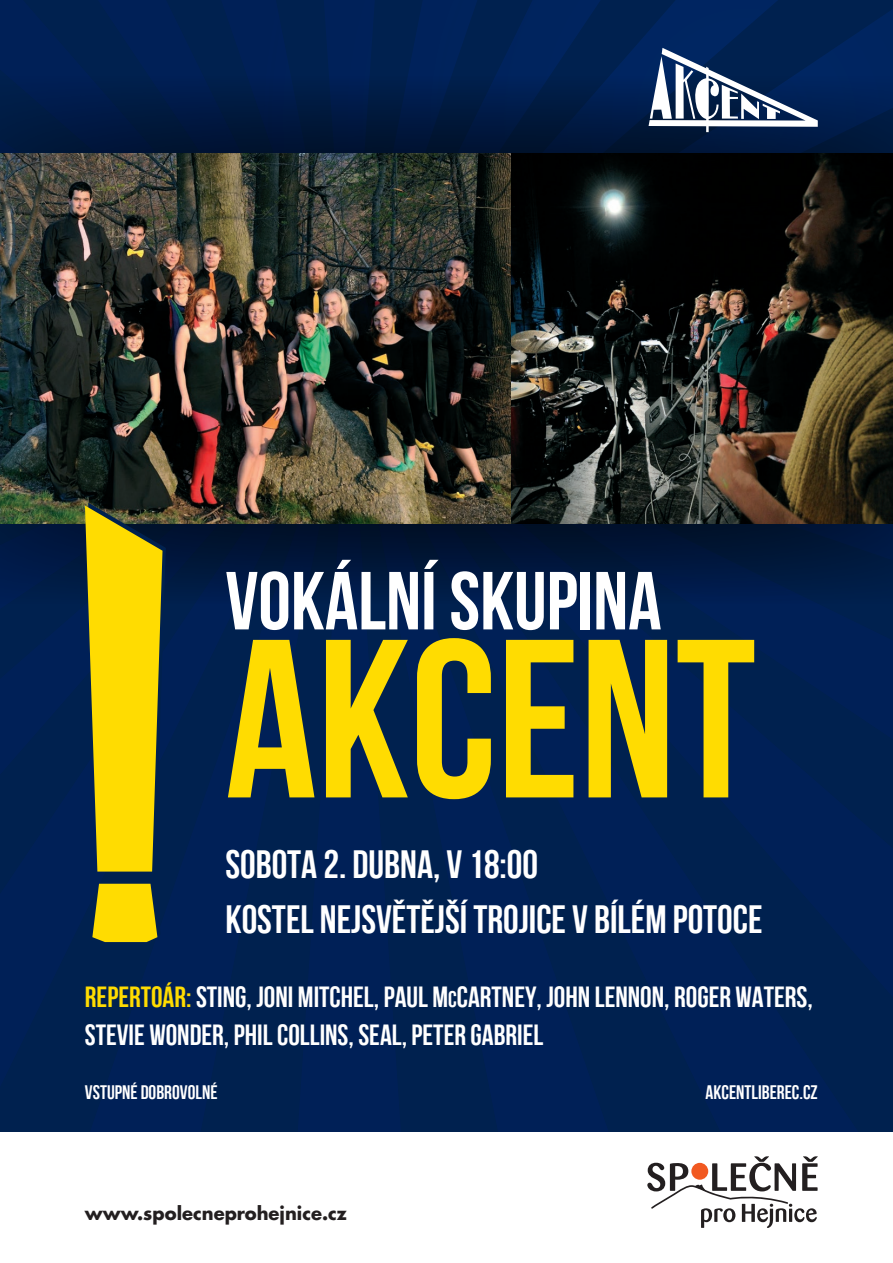
<style>
.page{position:relative;width:893px;height:1263px;background:#fff}
.page>*{position:absolute;margin:0;border:0;box-sizing:border-box;transform-origin:0 0}
.t1{font:225px "Bebas Neue";color:#ffdc01}
.t2{font:82.05px "Bebas Neue";color:#fff}
.t3{font:39.45px "Bebas Neue";color:#fff}
.t4{font:29.1px "Bebas Neue";color:#fff}
.t5{font:19.5px "Bebas Neue";color:#fff}
.t6{font:700 18px "Futura CE";color:#231f20}
.s1{color:#ffdc01}
.s2{font-size:22.5px}
</style>
<div class="page">
<div style="left:0;top:0;width:893px;height:1132px;background:#002157"></div>
<svg style="left:0;top:76px;width:893px;height:527px;background:#00183f"></svg>
<img style="left:510px;top:153px;width:383px;height:370px">
<img style="left:0;top:153px;width:510px;height:370px">
<svg style="left:647px;top:1156px;width:171px;height:72px"></svg>
<div style="left:691px;top:1163px;width:17px;height:17px;background:#f15921;border-radius:50%"></div>
<svg style="left:649px;top:48px;width:169px;height:84px"></svg>
<svg style="left:85px;top:503px;width:81px;height:368px;background:#c4af12"></svg>
<svg style="left:92px;top:881px;width:69px;height:61px;background:#ccb610"></svg>
<p class="t2" style="left:225px;top:556px;width:438px">VOKÁLNÍ SKUPINA</p>
<p class="t1" style="left:225px;top:596px;width:532px">AKCENT</p>
<p class="t3" style="left:225px;top:843px;width:314px">SOBOTA 2. DUBNA, V 18:00</p>
<p class="t3" style="left:225px;top:897px;width:539px">KOSTEL NEJSVĚTĚJŠÍ TROJICE V BÍLÉM POTOCE</p>
<p class="t4" style="left:85px;top:981px;width:729px"><span class="s1">REPERTOÁR:</span> STING, JONI MITCHEL, PAUL M<span class="s2">C</span>CARTNEY, JOHN LENNON, ROGER WATERS,</p>
<p class="t4" style="left:85px;top:1018px;width:460px">STEVIE WONDER, PHIL COLLINS, SEAL, PETER GABRIEL</p>
<p class="t5" style="left:85px;top:1081px;width:134px">VSTUPNÉ DOBROVOLNÉ</p>
<p class="t5" style="left:705px;top:1081px;width:114px">AKCENTLIBEREC.CZ</p>
<p class="t6" style="left:85px;top:1202px;width:263px">www.spolecneprohejnice.cz</p>
</div>
